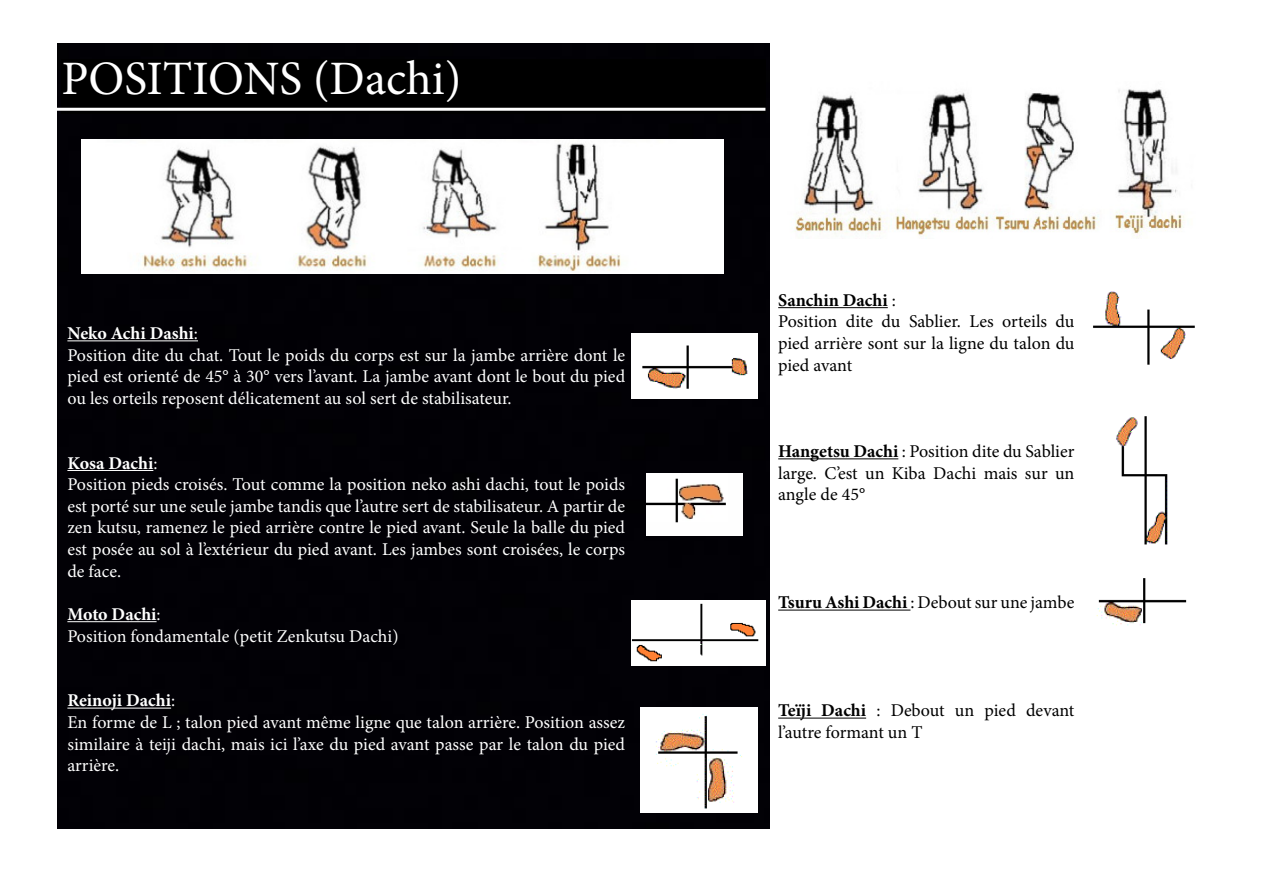
<style>
.page{position:relative;width:1263px;height:893px;background:#fff}
.page>*{position:absolute;margin:0;border:0;box-sizing:border-box;transform-origin:0 0}
.t1{font:48px "Minion Pro";color:#fff}
.t2{font:18px/21.6px "Minion Pro";color:#fff}
.t3{font:18px/21.6px "Minion Pro";color:#000}
.s1{font-weight:700}
</style>
<div class="page">
<div style="left:58px;top:43px;width:711px;height:785px;background:#020105"></div>
<div style="left:61px;top:59px;width:704px;height:55px;background:#000"></div>
<hr style="left:54px;top:108px;width:711px;height:3px;background:#fff">
<img style="left:795px;top:89px;width:390px;height:150px">
<hr style="left:67px;top:340px;width:131px;height:1px;background:#fff">
<hr style="left:67px;top:470px;width:86px;height:1px;background:#fff">
<hr style="left:67px;top:621px;width:90px;height:1px;background:#fff">
<hr style="left:67px;top:708px;width:104px;height:1px;background:#fff">
<img style="left:81px;top:139px;width:642px;height:134px">
<hr style="left:778px;top:307px;width:110px;height:1px;background:#000">
<hr style="left:778px;top:458px;width:120px;height:1px;background:#000">
<hr style="left:778px;top:610px;width:132px;height:1px;background:#000">
<hr style="left:778px;top:718px;width:88px;height:1px;background:#000">
<img style="left:1116px;top:416px;width:52px;height:129px">
<img style="left:1093px;top:291px;width:102px;height:74px">
<img style="left:1096px;top:578px;width:91px;height:48px">
<img style="left:631px;top:333px;width:126px;height:66px">
<img style="left:647px;top:474px;width:95px;height:62px">
<img style="left:631px;top:600px;width:134px;height:65px">
<img style="left:640px;top:707px;width:117px;height:105px">
<h1 class="t1" style="left:61px;top:46px;width:401px">POSITIONS (Dachi)</h1>
<p class="t2" style="left:67px;top:323px;width:559px"><span class="s1">Neko Achi Dashi</span>:<br>Position dite du chat. Tout le poids du corps est sur la jambe arrière dont le pied est orienté de 45° à 30° vers l’avant. La jambe avant dont le bout du pied ou les orteils reposent délicatement au sol sert de stabilisateur.</p>
<p class="t2" style="left:67px;top:452px;width:559px"><span class="s1">Kosa Dachi</span>:<br>Position pieds croisés. Tout comme la position neko ashi dachi, tout le poids est porté sur une seule jambe tandis que l’autre sert de stabilisateur. A partir de zen kutsu, ramenez le pied arrière contre le pied avant. Seule la balle du pied est posée au sol à l’extérieur du pied avant. Les jambes sont croisées, le corps de face.</p>
<p class="t2" style="left:67px;top:603px;width:333px"><span class="s1">Moto Dachi</span>:<br>Position fondamentale (petit Zenkutsu Dachi)</p>
<p class="t2" style="left:67px;top:690px;width:559px"><span class="s1">Reinoji Dachi</span>:<br>En forme de L ; talon pied avant même ligne que talon arrière. Position assez similaire à teiji dachi, mais ici l’axe du pied avant passe par le talon du pied arrière.</p>
<p class="t3" style="left:778px;top:289px;width:298px"><span class="s1">Sanchin Dachi</span> :<br>Position dite du Sablier. Les orteils du pied arrière sont sur la ligne du talon du pied avant</p>
<p class="t3" style="left:778px;top:441px;width:298px;text-align:justify"><span class="s1">Hangetsu Dachi</span> : Position dite du Sablier large. C’est un Kiba Dachi mais sur un angle de 45°</p>
<p class="t3" style="left:778px;top:592px;width:298px"><span class="s1">Tsuru Ashi Dachi</span> : Debout sur une jambe</p>
<p class="t3" style="left:778px;top:700px;width:298px"><span class="s1">Teïji Dachi</span> : Debout un pied devant l’autre formant un T</p>
</div>
